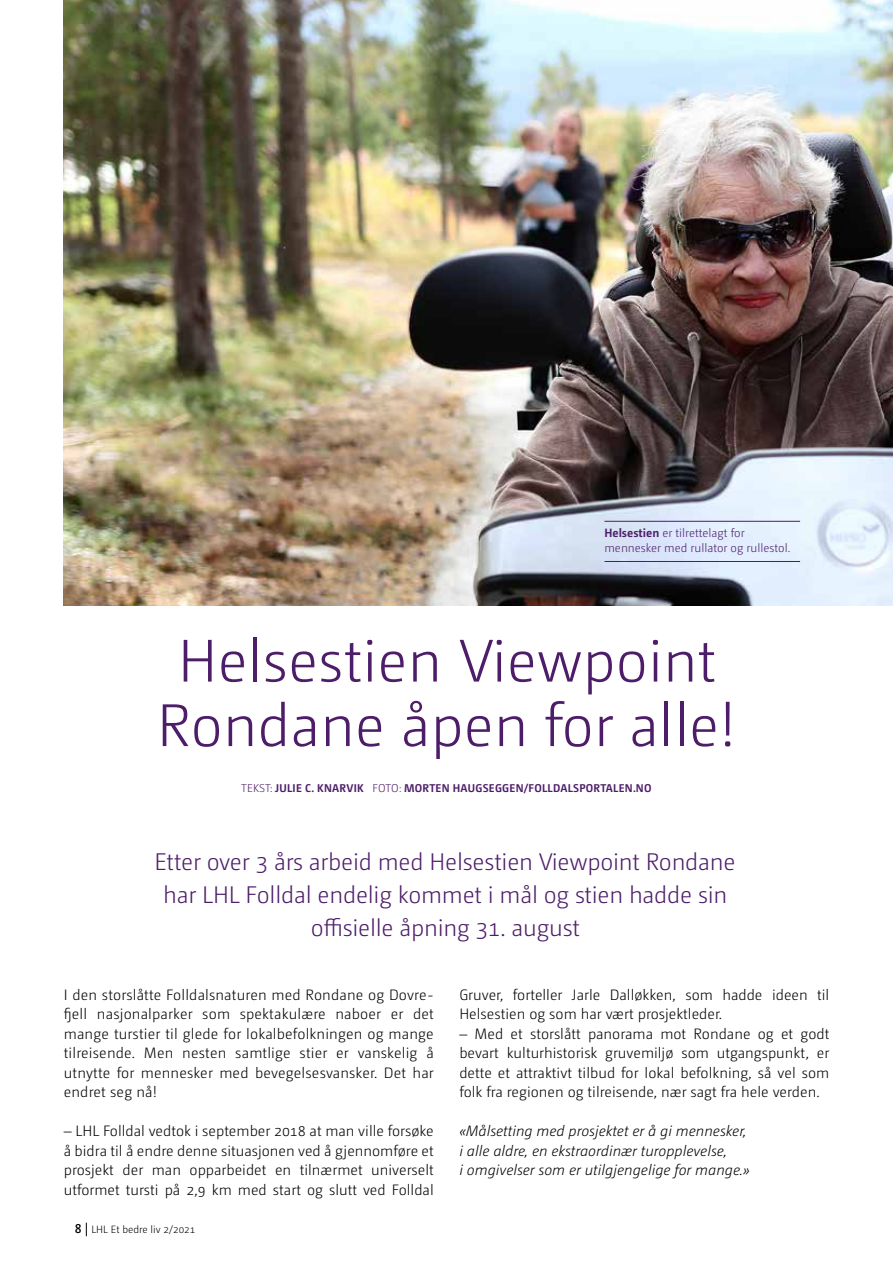
<style>
.page{position:relative;width:893px;height:1263px;background:#fff}
.page>*{position:absolute;margin:0;border:0;box-sizing:border-box;transform-origin:0 0}
.t1{font:300 60px/64.5px "Camingo Dos Pro";color:#4d1d69;text-align:center}
.t2{font:300 24px/33px "Camingo Dos Pro";letter-spacing:-.01em;color:#4d1d69;text-align:center}
.t3{font:300 15px/19.5px "Camingo Dos Pro";letter-spacing:.01em;color:#000}
.t4{font:italic 300 15px/19.5px "Camingo Dos Pro";color:#000}
.t5{font:300 12px/14.4px "Camingo Dos Pro";color:#4d1d69}
.t6{font:700 11.25px "Camingo Dos Pro";letter-spacing:.025em;color:#4d1d69}
.t7{font:300 10.5px "Camingo Dos Pro";color:#000}
.s1{font-weight:700}
.s2{font-weight:300}
.s3{font-weight:600;font-size:12.75px}
</style>
<div class="page">
<svg style="left:86px;top:1223px;width:1px;height:13px"></svg>
<img style="left:64px;top:0;width:829px;height:606px">
<hr style="left:604px;top:521px;width:196px;height:1px;background:#4d1d69">
<hr style="left:604px;top:561px;width:196px;height:1px;background:#4d1d69">
<p class="t5" style="left:604px;top:526px;width:187px"><span class="s1">Helsestien</span> er tilrettelagt for mennesker med rullator og rullestol.</p>
<h1 class="t1" style="left:157px;top:629px;width:581px">Helsestien Viewpoint<br>Rondane åpen for alle!</h1>
<p class="t6" style="left:241px;top:781px;width:412px"><span class="s2">TEKST:</span> JULIE C. KNARVIK <span class="s2">FOTO:</span> MORTEN HAUGSEGGEN/FOLLDALSPORTALEN.NO</p>
<h2 class="t2" style="left:154px;top:845px;width:583px">Etter over 3 års arbeid med Helsestien Viewpoint Rondane har LHL Folldal endelig kommet i mål og stien hadde sin offisielle åpning 31. august</h2>
<p class="t3" style="left:64px;top:985px;width:372px">I den storslåtte Folldalsnaturen med Rondane og Dovre&shy;fjell nasjonalparker som spektakulære naboer er det mange turstier til glede for lokalbefolkningen og mange tilreisende. Men nesten samtlige stier er vanskelig å utnytte for mennesker med bevegelsesvansker. Det har endret seg nå!</p>
<p class="t3" style="left:64px;top:1121px;width:372px;text-align:justify">– LHL Folldal vedtok i september 2018 at man ville forsøke å bidra til å endre denne situasjonen ved å gjennomføre et prosjekt der man opparbeidet en tilnærmet universelt utformet tursti på 2,9 km med start og slutt ved Folldal</p>
<p class="t7" style="left:75px;top:1223px;width:122px"><span class="s3">8</span> LHL Et bedre liv 2/2021</p>
<p class="t3" style="left:459px;top:985px;width:372px">Gruver, forteller Jarle Dalløkken, som hadde ideen til<br>Helsestien og som har vært prosjektleder.</p>
<p class="t3" style="left:459px;top:1024px;width:372px;text-align:justify">– Med et storslått panorama mot Rondane og et godt bevart kulturhistorisk gruvemiljø som utgangspunkt, er dette et attraktivt tilbud for lokal befolkning, så vel som folk fra regionen og tilreisende, nær sagt fra hele verden.</p>
<p class="t4" style="left:459px;top:1121px;width:292px">«Målsetting med prosjektet er å gi mennesker, i alle aldre, en ekstraordinær turopplevelse,<br>i omgivelser som er utilgjengelige for mange.»</p>
</div>
